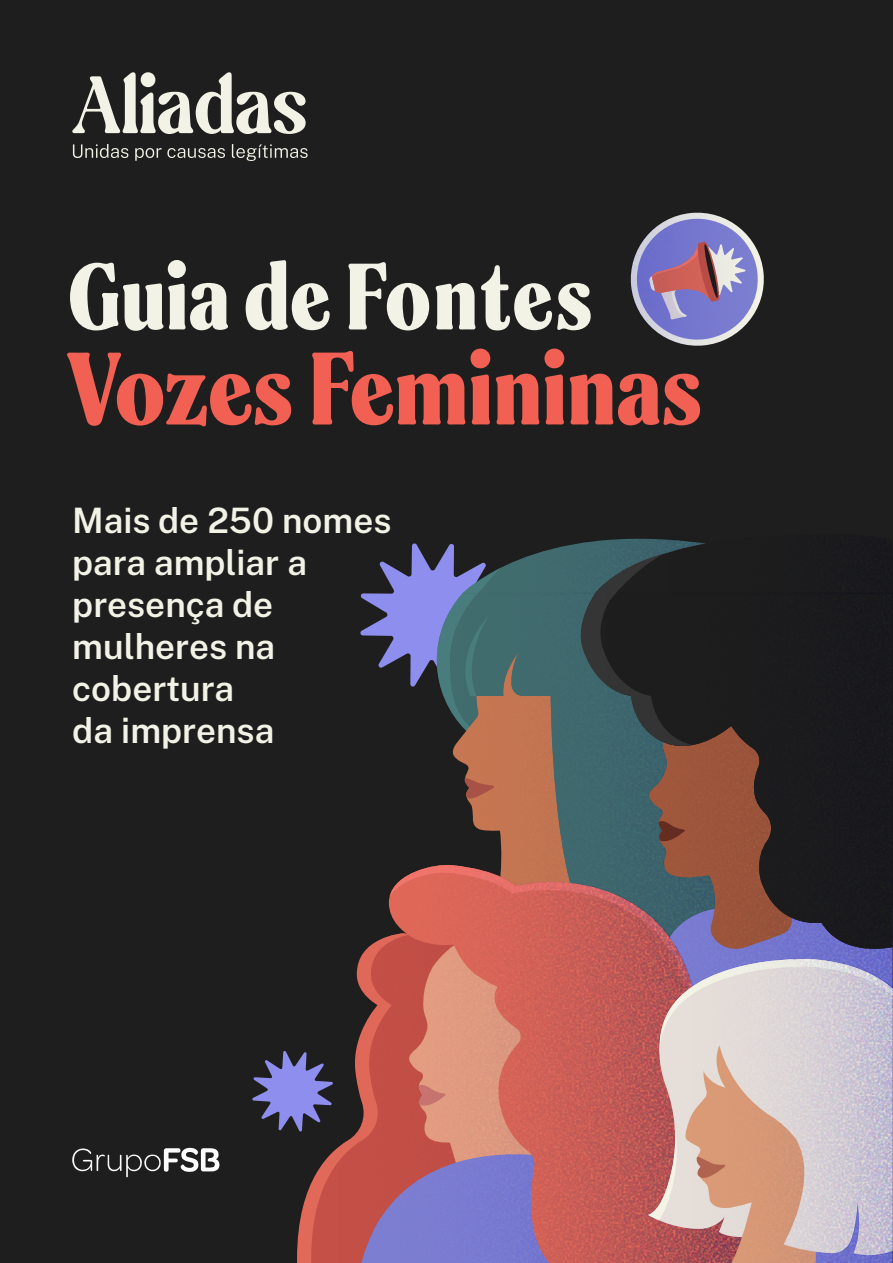
<style>
.page{position:relative;width:893px;height:1263px;background:#1e1e1e}
.page>*{position:absolute;margin:0;border:0;box-sizing:border-box;transform-origin:0 0}
.t1{font:500 98.4px "Spirits Soft";color:#f16052}
.t2{font:500 90px "Spirits Soft";color:#f2f2e6}
.t3{font:100 34.95px/42px "Public Sans";color:#f2f2e6}
</style>
<div class="page">
<img style="left:458px;top:760px;width:94px;height:76px">
<svg style="left:574px;top:726px;width:253px;height:204px"></svg>
<svg style="left:360px;top:539px;width:346px;height:221px"></svg>
<img style="left:619px;top:538px;width:273px;height:84px">
<img style="left:269px;top:836px;width:505px;height:427px">
<img style="left:620px;top:930px;width:272px;height:333px">
<svg style="left:72px;top:72px;width:234px;height:62px"></svg>
<svg style="left:73px;top:144px;width:55px;height:14px"></svg>
<svg style="left:135px;top:148px;width:90px;height:13px"></svg>
<svg style="left:232px;top:144px;width:76px;height:17px"></svg>
<svg style="left:72px;top:1148px;width:147px;height:29px"></svg>
<img style="left:630px;top:212px;width:134px;height:134px">
<h2 class="t2" style="left:68px;top:239px;width:526px">Guia de Fontes</h2>
<h1 class="t1" style="left:68px;top:326px;width:636px">Vozes Femininas</h1>
<p class="t3" style="left:72px;top:498px;width:321px">Mais de 250 nomes para ampliar a presença de mulheres na cobertura<br>da imprensa</p>
</div>
